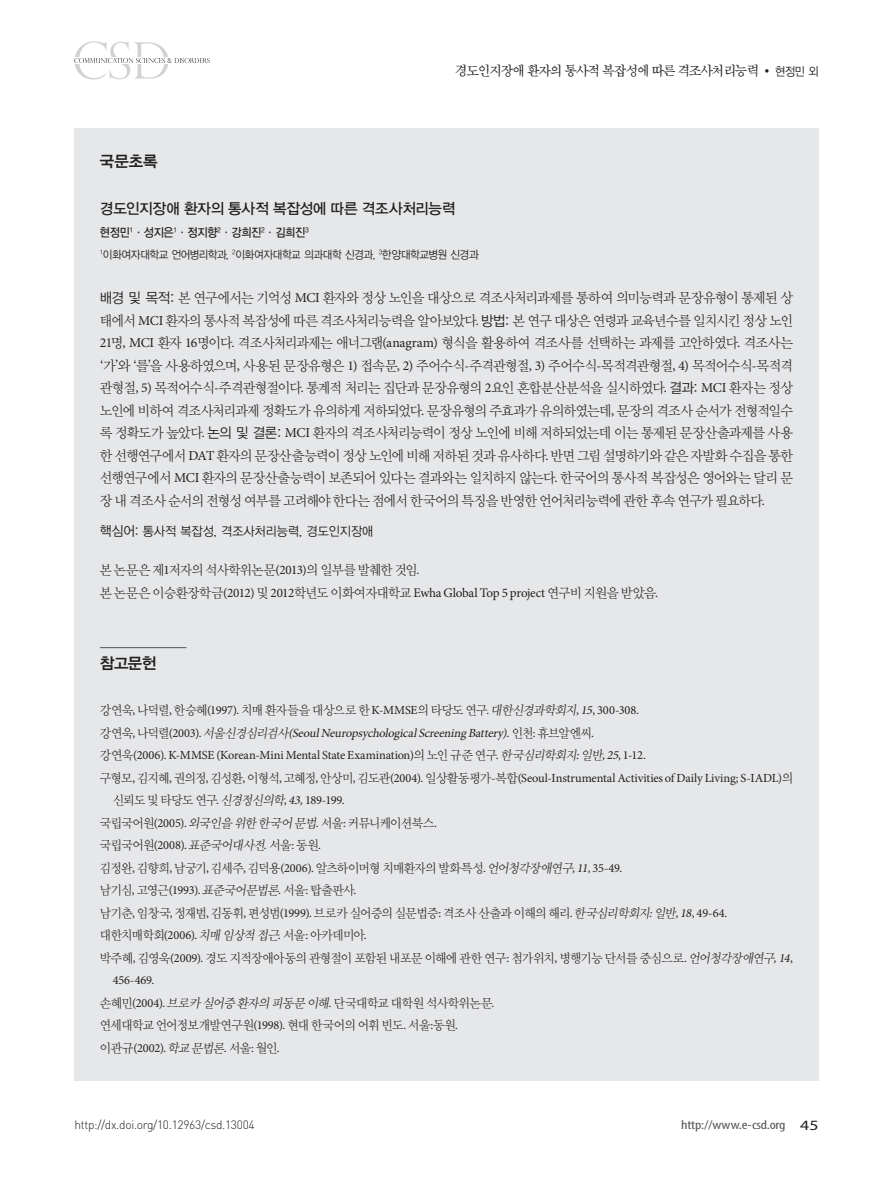
<style>
.page{position:relative;width:893px;height:1191px;background:#fff}
.page>*{position:absolute;margin:0;border:0;box-sizing:border-box;transform-origin:0 0}
.t1{font:15.75px "YDIYGO340";letter-spacing:-.015em;color:#231f20}
.t2{font:15px "YDIYGO330";letter-spacing:-.01em;color:#231f20}
.t3{font:14.25px "San Sw M";letter-spacing:-.05em;color:#231f20;scale:.95 1}
.t4{font:14.1px/22.5px "YDIY Mj O320";letter-spacing:-.055em;color:#231f20;text-align:justify;scale:.95 1}
.t5{font:13.5px "YDIY Mj O320";letter-spacing:-.045em;color:#231f20;scale:.95 1}
.t6{font:13.05px "Minion Pro";letter-spacing:-.025em;color:#231f20}
.t7{font:12.75px/22.5px "YDIY Mj O320";letter-spacing:-.05em;color:#231f20;scale:.95 1}
.t8{font:12.75px "YDVYGO12";color:#231f20;scale:.95 1}
.t9{font:condensed 12.75px "Myriad Pro";letter-spacing:-.015em;color:#57585a;scale:1.25 1}
.t10{font:12.3px/22.5px "Minion Pro";letter-spacing:-.01em;color:#231f20}
.t11{font:300 12px "DIN Pro";letter-spacing:-.025em;color:#231f20}
.t12{font:12px "YDIYGO330";letter-spacing:-.025em;color:#231f20;scale:.92 1}
.t13{font:11.25px "YDIYGO320";letter-spacing:-.04em;color:#231f20;scale:.93 1}
.s1{font-family:"Dotum"}
.s2{font-family:"YDIYGO320";font-size:12px}
.s3{font-family:"YDIYGO320";font-size:14.25px}
.s4{font-family:"Minion Pro";font-size:13.65px}
.s5{font-family:"Batang"}
.s6{font-size:13.5px}
.s7{font-family:"Minion Pro";font-size:13.05px}
.s8{font-family:"YDIY Mj O320";font-size:13.5px}
.s9{font-family:"Minion Pro";font-size:12.3px}
.s10{font-style:italic}
.s11{font-family:"Minion Pro";font-style:italic;font-size:12.3px}
.s12{font-family:"YDIY Mj O320";font-size:12.75px}
.s13{font-family:"YDIY Mj O320";font-style:italic;font-size:12.75px}
.s14{font-stretch:normal;font-size:14.25px;color:#231f20}
</style>
<div class="page">
<svg style="left:74px;top:41px;width:136px;height:38px"></svg>
<div style="left:74px;top:128px;width:745px;height:952px;background:#e6e7e9"></div>
<hr style="left:100px;top:647px;width:86px;height:1px;background:#57585a">
<p class="t3" style="left:455px;top:64px;width:384px">경도인지장애 환자의 통사적 복잡성에 따른 격조사처리능력 <span class="s1">•</span> <span class="s2">현정민 외</span></p>
<p class="t1" style="left:100px;top:152px;width:59px">국문초록</p>
<p class="t2" style="left:100px;top:200px;width:357px">경도인지장애 환자의 통사적 복잡성에 따른 격조사처리능력</p>
<p class="t12" style="left:100px;top:226px;width:228px">현정민<sup>1</sup>·성지은<sup>1</sup>·정지향<sup>2</sup>·강희진<sup>2</sup>·김희진<sup>3</sup></p>
<p class="t13" style="left:100px;top:249px;width:409px"><sup>1</sup>이화여자대학교 언어병리학과, <sup>2</sup>이화여자대학교 의과대학 신경과, <sup>3</sup>한양대학교병원 신경과</p>
<p class="t4" style="left:100px;top:287px;width:731px"><span class="s3">배경 및 목적:</span> 본 연구에서는 기억성 <span class="s4">MCI</span> 환자와 정상 노인을 대상으로 격조사처리과제를 통하여 의미능력과 문장유형이 통제된 상 태에서 <span class="s4">MCI</span> 환자의 통사적 복잡성에 따른 격조사처리능력을 알아보았다<span class="s4">.</span> <span class="s3">방법:</span> 본 연구 대상은 연령과 교육년수를 일치시킨 정상 노인 <span class="s4">21</span>명<span class="s4">, MCI</span> 환자 <span class="s4">16</span>명이다<span class="s4">.</span> 격조사처리과제는 애너그램<span class="s4">(anagram)</span> 형식을 활용하여 격조사를 선택하는 과제를 고안하였다<span class="s4">.</span> 격조사는 <span class="s5">‘</span>가<span class="s5">’</span>와 <span class="s5">‘</span>를<span class="s5">’</span>을 사용하였으며<span class="s4">,</span> 사용된 문장유형은 <span class="s4">1)</span> 접속문<span class="s4">, 2)</span> 주어수식<span class="s4">-</span>주격관형절<span class="s4">, 3)</span> 주어수식<span class="s4">-</span>목적격관형절<span class="s4">, 4)</span> 목적어수식<span class="s4">-</span>목적격 관형절<span class="s4">, 5)</span> 목적어수식<span class="s4">-</span>주격관형절이다<span class="s4">.</span> 통계적 처리는 집단과 문장유형의 <span class="s4">2</span>요인 혼합분산분석을 실시하였다<span class="s4">.</span> <span class="s3">결과:</span> <span class="s4">MCI</span> 환자는 정상 노인에 비하여 격조사처리과제 정확도가 유의하게 저하되었다<span class="s4">.</span> 문장유형의 주효과가 유의하였는데<span class="s4">,</span> 문장의 격조사 순서가 전형적일수 록 정확도가 높았다<span class="s4">.</span> <span class="s3">논의 및 결론:</span> <span class="s4">MCI</span> 환자의 격조사처리능력이 정상 노인에 비해 저하되었는데 이는 통제된 문장산출과제를 사용 한 선행연구에서 <span class="s4">DAT</span> 환자의 문장산출능력이 정상 노인에 비해 저하된 것과 유사하다<span class="s4">.</span> 반면 그림 설명하기와 같은 자발화 수집을 통한 선행연구에서 <span class="s4">MCI</span> 환자의 문장산출능력이 보존되어 있다는 결과와는 일치하지 않는다<span class="s4">.</span> 한국어의 통사적 복잡성은 영어와는 달리 문 장 내 격조사 순서의 전형성 여부를 고려해야 한다는 점에서 한국어의 특징을 반영한 언어처리능력에 관한 후속 연구가 필요하다<span class="s4">.</span></p>
<p class="t8" style="left:100px;top:523px;width:289px"><span class="s6">핵심어:</span> 통사적 복잡성, 격조사처리능력, 경도인지장애</p>
<p class="t5" style="left:100px;top:563px;width:338px">본 논문은 제<span class="s7">1</span>저자의 석사학위논문<span class="s7">(2013)</span>의 일부를 발췌한 것임<span class="s7">.</span></p>
<p class="t6" style="left:100px;top:584px;width:560px"><span class="s8">본 논문은 이승환장학금</span>(2012) <span class="s8">및</span> 2012<span class="s8">학년도 이화여자대학교</span> Ewha Global Top 5 project <span class="s8">연구비 지원을 받았음</span>.</p>
<p class="t1" style="left:100px;top:654px;width:58px">참고문헌</p>
<p class="t7" style="left:100px;top:699px;width:569px">강연욱<span class="s9">,</span> 나덕렬<span class="s9">,</span> 한승혜<span class="s9">(1997).</span> 치매 환자들을 대상으로 한 <span class="s9">K-MMSE</span>의 타당도 연구<span class="s9">.</span> <span class="s10">대한신경과학회지</span><span class="s11">,15</span><span class="s9">, 300-308.</span></p>
<p class="t10" style="left:100px;top:721px;width:695px"><span class="s12">강 연 욱</span>, <span class="s12">나 덕 렬</span> ( 2 0 0 3 ) . <span class="s13">서울신경심리검사</span><span class="s10">(SeoulNeuropsychologicalScreeningBattery).</span> <span class="s12">인 천</span> : <span class="s12">휴브 알 엔 씨</span> .<br><span class="s12">강연욱</span>(2006). K-MMSE (Korean-Mini Mental State Examination)<span class="s12">의 노인 규준 연구</span>. <span class="s13">한국심리학회지</span><span class="s10">:</span><span class="s13">일반</span><span class="s10">,25</span>, 1-12.<br><span class="s12">구형모</span>, <span class="s12">김지혜</span>, <span class="s12">권의정</span>, <span class="s12">김성환</span>, <span class="s12">이형석</span>, <span class="s12">고혜정</span>, <span class="s12">안상미</span>, <span class="s12">김도관</span>(2004). <span class="s12">일상활동평가</span>-<span class="s12">복합</span>(Seoul-Instrumental Activities of Daily Living; S-IADL)<span class="s12">의</span></p>
<p class="t7" style="left:100px;top:789px;width:731px;text-indent:13px">신뢰도 및 타당도 연구<span class="s9">.</span> <span class="s10">신경정신의학</span><span class="s11">,43,</span><span class="s9">189-199.<br></span>국립국어원<span class="s9">(2005).</span> <span class="s10">외국인을위한한국어문법</span><span class="s11">.</span>서울<span class="s9">:</span> 커뮤니케이션북스<span class="s9">.<br></span>국립국어원<span class="s9">(2008).</span> <span class="s10">표준국어대사전</span><span class="s11">.</span>서울<span class="s9">:</span> 동원<span class="s9">.<br></span>김정완<span class="s9">,</span> 김향희<span class="s9">,</span> 남궁기<span class="s9">,</span> 김세주<span class="s9">,</span> 김덕용<span class="s9">(2006).</span> 알츠하이머형 치매환자의 발화특성<span class="s9">.</span> <span class="s10">언어청각장애연구</span><span class="s11">,11</span><span class="s9">, 35-49.<br></span>남기심<span class="s9">,</span> 고영근<span class="s9">(1993).</span> <span class="s10">표준국어문법론</span><span class="s11">.</span>서울<span class="s9">:</span> 탑출판사<span class="s9">.<br></span>남기춘<span class="s9">,</span> 임창국<span class="s9">,</span> 정재범<span class="s9">,</span> 김동휘<span class="s9">,</span> 편성범<span class="s9">(1999).</span> 브로카 실어증의 실문법증<span class="s9">:</span> 격조사 산출과 이해의 해리<span class="s9">.</span> <span class="s10">한국심리학회지</span><span class="s11">:</span><span class="s10">일반</span><span class="s11">,18</span><span class="s9">, 49-64. </span>대한치매학회<span class="s9">(2006).</span> <span class="s10">치매임상적접근</span><span class="s11">.</span>서울<span class="s9">:</span> 아카데미아<span class="s9">.<br></span>박주혜<span class="s9">,</span> 김영욱<span class="s9">(2009).</span> 경도 지적장애아동의 관형절이 포함된 내포문 이해에 관한 연구<span class="s9">:</span> 첨가위치<span class="s9">,</span> 병행기능 단서를 중심으로<span class="s9">.</span> <span class="s10">언어청각장애연구</span><span class="s11">,14</span><span class="s9">,</span></p>
<p class="t10" style="left:113px;top:969px;width:43px">456-469.</p>
<p class="t7" style="left:100px;top:991px;width:417px">손혜민<span class="s9">(2004).</span> <span class="s10">브로카실어증환자의피동문이해</span><span class="s11">.</span>단국대학교 대학원 석사학위논문<span class="s9">. </span>연세대학교 언어정보개발연구원<span class="s9">(1998).</span> 현대 한국어의 어휘 빈도<span class="s9">.</span> 서울<span class="s9">:</span>동원<span class="s9">.</span></p>
<p class="t10" style="left:100px;top:1036px;width:181px"><span class="s12">이관규</span>(2002). <span class="s13">학교문법론</span><span class="s10">.</span><span class="s12">서울</span>: <span class="s12">월인</span>.</p>
<p class="t11" style="left:74px;top:1116px;width:182px">http://dx.doi.org/10.12963/csd.13004</p>
<p class="t9" style="left:681px;top:1117px;width:111px">http://www.e-csd.org <span class="s14">45</span></p>
</div>
